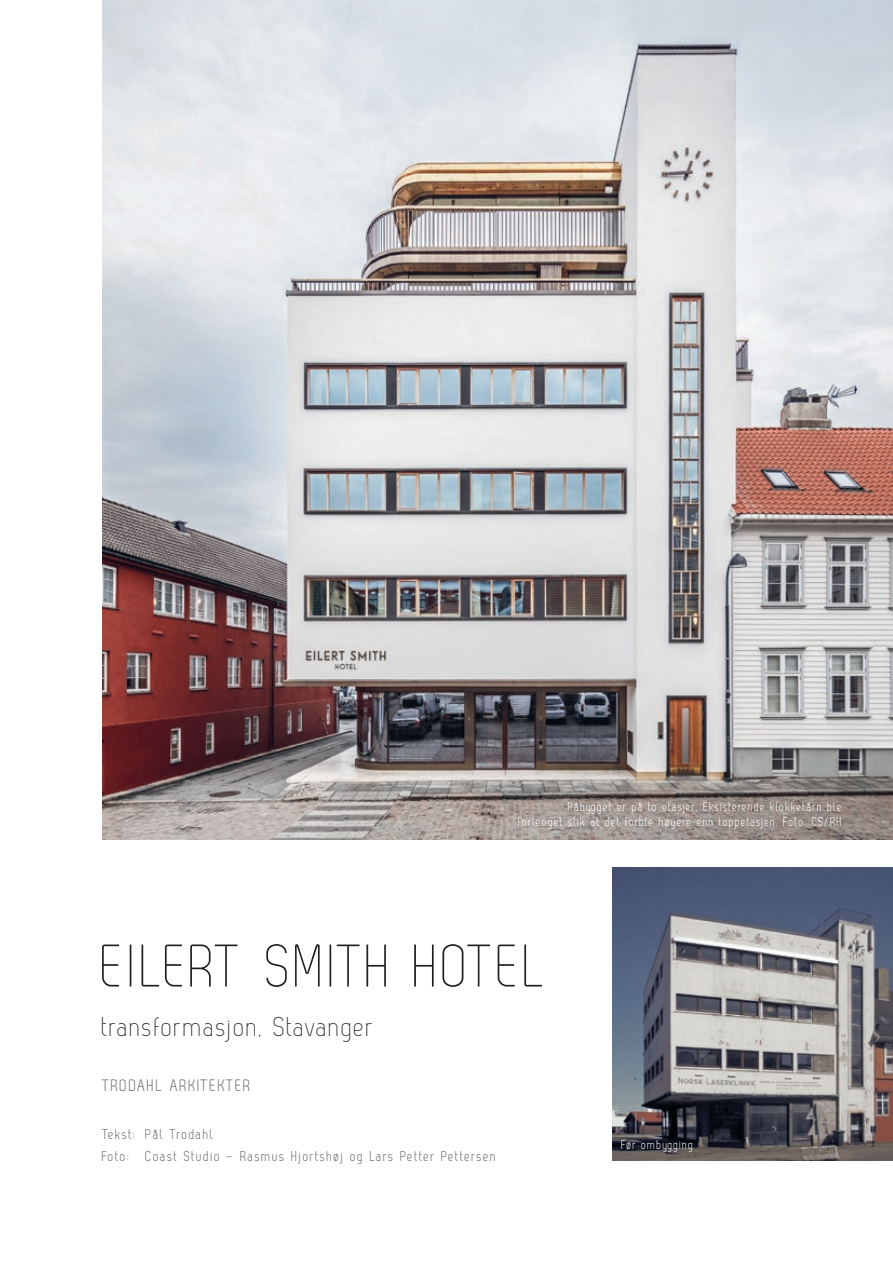
<style>
.page{position:relative;width:893px;height:1263px;background:#fff}
.page>*{position:absolute;margin:0;border:0;box-sizing:border-box;transform-origin:0 0}
.Z_Tittel{font:300 60px "Zag";letter-spacing:.025em;color:#231f20}
.Z_Undertittel{font:300 27px "Zag";letter-spacing:.05em;color:#231f20;scale:1.05 1}
.Z__ARKITEKT{font:16.5px "Zag Normal";letter-spacing:.075em;color:#6c6d70}
.Z__tekst_foto{font:14.25px "Zag Normal";letter-spacing:.1em;color:#6c6d70}
.Z_Figurtekst_negativ{font:12.75px/15.3px "Zag Normal";letter-spacing:.09em;color:#fff;text-align:right;scale:.95 1}
</style>
<div class="page">
<img style="left:102px;top:0;width:791px;height:840px">
<img style="left:612px;top:867px;width:281px;height:294px">
<p class="Z_Figurtekst_negativ" style="left:519px;top:799px;width:342px">Påbygget er på to etasjer. Eksisterende klokketårn ble<br>forlenget slik at det forble høyere enn toppetasjen. Foto: CS/RH</p>
<p class="Z_Tittel" style="left:102px;top:933px;width:446px">EILERT SMITH HOTEL</p>
<p class="Z_Undertittel" style="left:102px;top:1012px;width:260px">transformasjon, Stavanger</p>
<p class="Z__ARKITEKT" style="left:102px;top:1076px;width:150px">TRODAHL ARKITEKTER</p>
<p class="Z__tekst_foto" style="left:102px;top:1126px;width:113px">Tekst: Pål Trodahl</p>
<p class="Z__tekst_foto" style="left:102px;top:1148px;width:396px">Foto: Coast Studio – Rasmus Hjortshøj og Lars Petter Pettersen</p>
<p class="Z_Figurtekst_negativ" style="left:621px;top:1137px;width:77px">Før ombygging</p>
</div>
